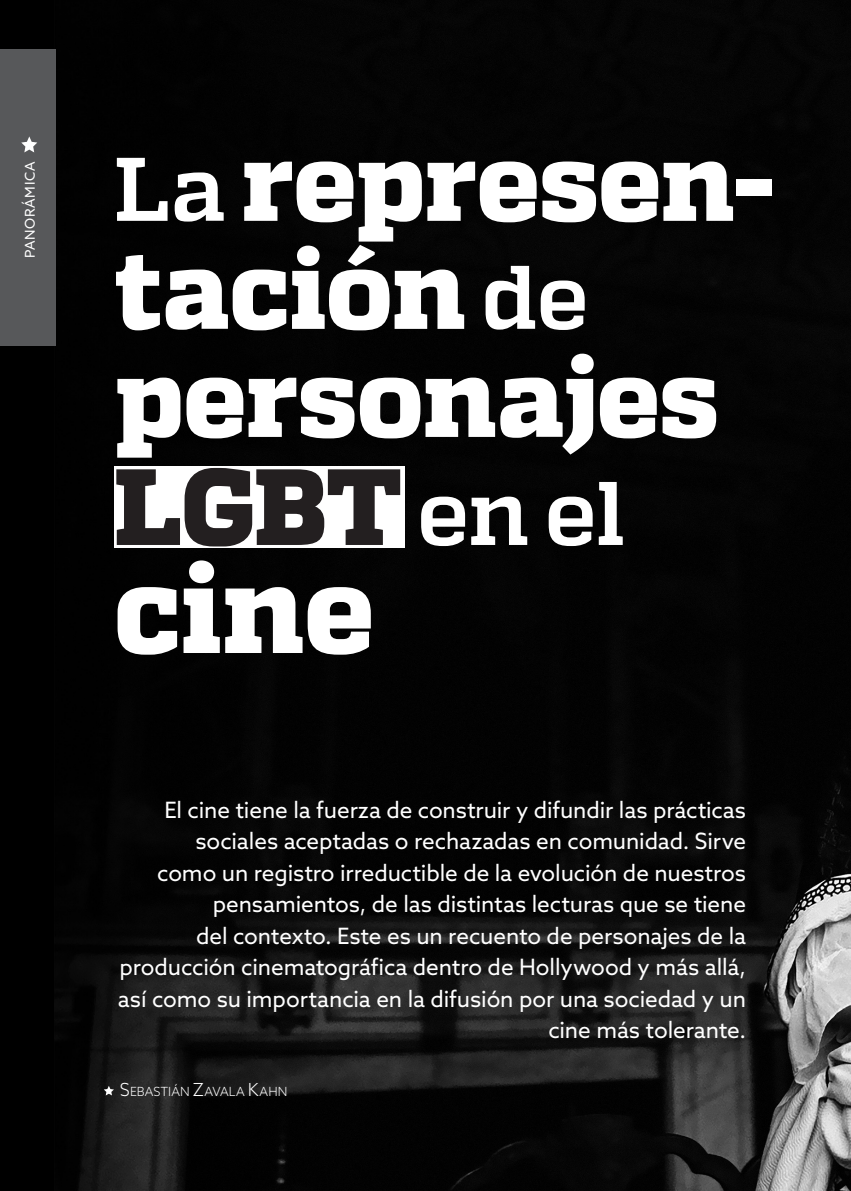
<style>
.page{position:relative;width:851px;height:1191px;background:#fff}
.page>*{position:absolute;margin:0;border:0;box-sizing:border-box;transform-origin:0 0}
.PREGUNTAS{font:800 120px "Quadon";color:#fff}
.PREGUNTAS-2{font:800 108px/108px "Quadon";letter-spacing:-.005em;color:#fff}
.GORRO_NUEVA_VERSION{font:22.5px/31.5px "Azo Sans";letter-spacing:-.005em;color:#fff;text-align:right}
.cuerpo_de_texto_nuev{font:13.5px "Azo Sans";letter-spacing:.045em;color:#fff}
.credito_de_autor{font:300 12.6px "Azo Sans";letter-spacing:.005em;color:#fff}
.s1{font-weight:700;font-size:90px}
.s2{color:#231f20}
.s3{font-size:18px}
</style>
<div class="page">
<img style="left:0;top:0;width:850px;height:1191px">
<div style="left:114px;top:467px;width:290px;height:81px;background:#fff"></div>
<svg style="left:104px;top:1085px;width:10px;height:10px"></svg>
<div style="left:0;top:49px;width:55px;height:296px;background:#57585a"></div>
<svg style="left:21px;top:136px;width:16px;height:16px"></svg>
<p class="cuerpo_de_texto_nuev" style="left:21px;top:258px;width:98px;rotate:-90deg">PANORÁMICA</p>
<p class="PREGUNTAS-2" style="left:114px;top:131px;width:662px"><span class="s1">La</span> represen&shy;tación <span class="s1">de </span>personajes<br><span class="s2">LGBT</span> <span class="s1">en el</span></p>
<p class="PREGUNTAS" style="left:114px;top:540px;width:262px">cine</p>
<p class="GORRO_NUEVA_VERSION" style="left:118px;top:793px;width:629px">El cine tiene la fuerza de construir y difundir las prácticas sociales aceptadas o rechazadas en comunidad. Sirve<br>como un registro irreductible de la evolución de nuestros pensamientos, de las distintas lecturas que se tiene<br>del contexto. Este es un recuento de personajes de la producción cinematográfica dentro de Hollywood y más allá, así como su importancia en la difusión por una sociedad y un cine más tolerante.</p>
<p class="credito_de_autor" style="left:120px;top:1083px;width:169px"><span class="s3">S</span>EBASTIÁN <span class="s3">Z</span>AVALA <span class="s3">K</span>AHN</p>
</div>
